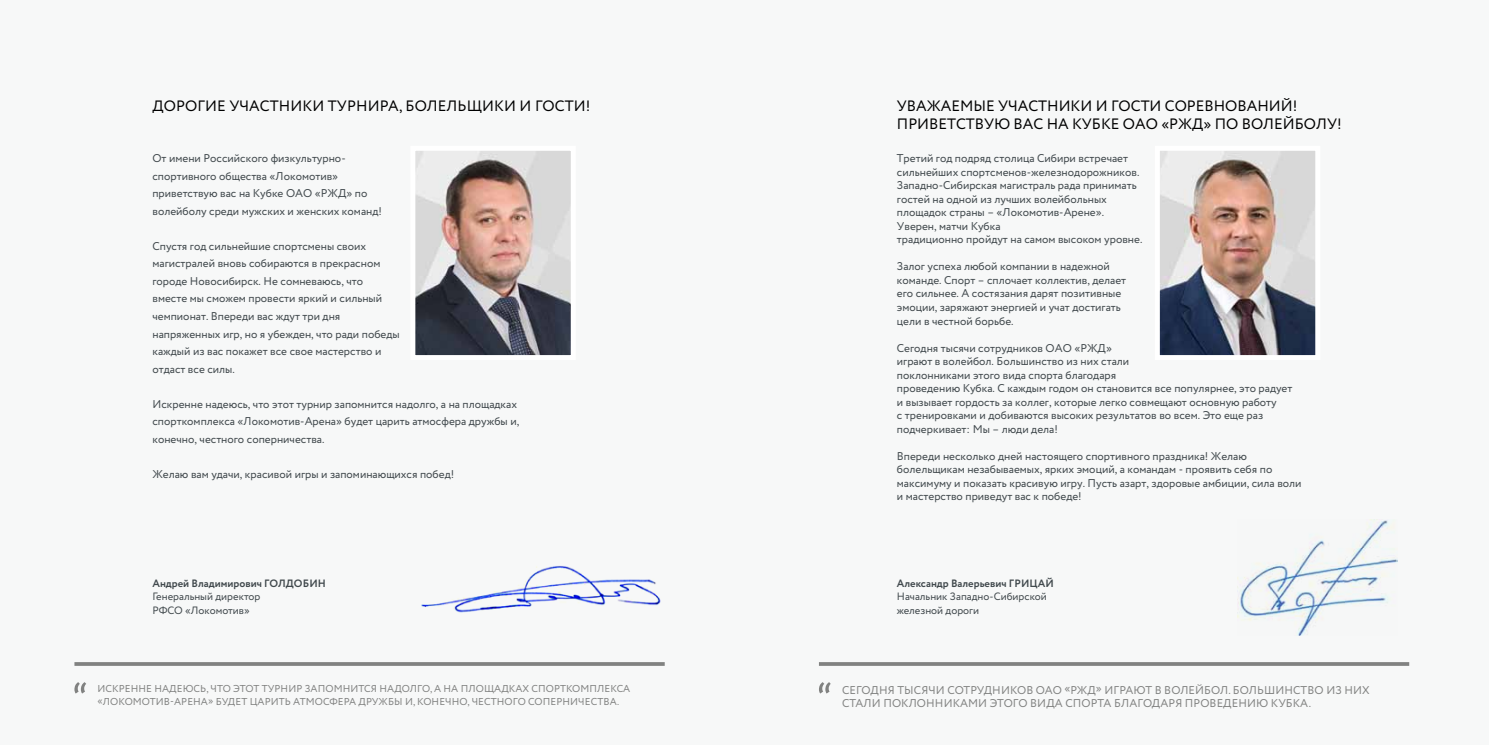
<style>
.page{position:relative;width:1489px;height:745px;background:#fff}
.page>*{position:absolute;margin:0;border:0;box-sizing:border-box;transform-origin:0 0}
.t1{font:15px "Circe";color:#000}
.t2{font:11.25px/13.5px "Circe";color:#41494d}
.t3{font:11.25px "Circe";letter-spacing:.01em;color:#818281}
.t4{font:11.25px "Circe";letter-spacing:-.015em;color:#818281}
.t5{font:10.62px/13.5px "Circe";color:#41494d}
.t6{font:700 10.62px "Circe";color:#41494d}
.t7{font:10px "Circe";letter-spacing:.01em;color:#818281}
</style>
<div class="page">
<div style="left:0;top:0;width:1488px;height:744px;background:#f7f8f8"></div>
<svg style="left:74px;top:662px;width:590px;height:3px;background:#858685"></svg>
<svg style="left:819px;top:662px;width:589px;height:3px;background:#858685"></svg>
<img style="left:416px;top:152px;width:153px;height:202px">
<div style="left:410px;top:146px;width:165px;height:214px;border:5px solid #fff"></div>
<img style="left:1160px;top:152px;width:154px;height:202px">
<div style="left:1154px;top:146px;width:166px;height:214px;border:5px solid #fff"></div>
<svg style="left:74px;top:682px;width:12px;height:11px"></svg>
<svg style="left:819px;top:682px;width:11px;height:11px"></svg>
<img style="left:421px;top:566px;width:240px;height:47px">
<img style="left:1237px;top:519px;width:160px;height:116px">
<h1 class="t1" style="left:152px;top:96px;width:23px">Доро</h1>
<h1 class="t1" style="left:197px;top:96px;width:64px">гие участники</h1>
<h1 class="t1" style="left:328px;top:96px;width:12px">турнира</h1>
<h1 class="t1" style="left:399px;top:96px;width:17px">, бол</h1>
<h1 class="t1" style="left:437px;top:96px;width:56px">ел ьщики</h1>
<h1 class="t1" style="left:519px;top:96px;width:35px">и гости</h1>
<h1 class="t1" style="left:586px;top:96px;width:6px">!</h1>
<h1 class="t1" style="left:896px;top:96px;width:22px">Уважа</h1>
<h1 class="t1" style="left:951px;top:96px;width:78px">ем ые участники</h1>
<h1 class="t1" style="left:1095px;top:96px;width:35px">и гости</h1>
<h1 class="t1" style="left:1164px;top:96px;width:11px">сор</h1>
<h1 class="t1" style="left:1195px;top:96px;width:21px">евновани</h1>
<h1 class="t1" style="left:1280px;top:96px;width:18px">й!</h1>
<h1 class="t1" style="left:896px;top:114px;width:22px">Прив</h1>
<h1 class="t1" style="left:938px;top:114px;width:19px">етству</h1>
<h1 class="t1" style="left:994px;top:114px;width:30px">ю вас</h1>
<h1 class="t1" style="left:1046px;top:114px;width:46px">на Кубк</h1>
<h1 class="t1" style="left:1110px;top:114px;width:142px">е ОАО «РЖД» по вол</h1>
<h1 class="t1" style="left:1274px;top:114px;width:32px">ейболу</h1>
<h1 class="t1" style="left:1336px;top:114px;width:6px">!</h1>
<p class="t2" style="left:152px;top:150px;width:231px;line-height:17.5px">От имени Российского физкультурно&shy;спортивного общества «Локомотив» приветствую вас на Кубке ОАО «РЖД» по волейболу среди мужских и женских команд!</p>
<p class="t2" style="left:152px;top:237px;width:249px;line-height:17.5px">Спустя год сильнейшие спортсмены своих магистралей вновь собираются в прекрасном городе Новосибирск. Не сомневаюсь, что вместе мы сможем провести яркий и сильный чемпионат. Впереди вас ждут три дня напряженных игр, но я убежден, что ради победы каждый из вас покажет все свое мастерство и отдаст все силы.</p>
<p class="t2" style="left:152px;top:395px;width:368px;line-height:17.5px">Искренне надеюсь, что этот турнир запомнится надолго, а на площадках спорткомплекса «Локомотив-Арена» будет царить атмосфера дружбы и, конечно, честного соперничества.</p>
<p class="t2" style="left:152px;top:467px;width:303px">Желаю вам удачи, красивой игры и запоминающихся побед!</p>
<p class="t2" style="left:896px;top:152px;width:247px">Третий год подряд столица Сибири встречает сильнейших спортсменов-железнодорожников.<br>Западно-Сибирская магистраль рада принимать гостей на одной из лучших волейбольных площадок страны – «Локомотив-Арене».<br>Уверен, матчи Кубка<br>традиционно пройдут на самом высоком уровне.</p>
<p class="t2" style="left:896px;top:260px;width:231px">Залог успеха любой компании в надежной команде. Спорт – сплочает коллектив, делает его сильнее. А состязания дарят позитивные эмоции, заряжают энергией и учат достигать цели в честной борьбе.</p>
<p class="t2" style="left:896px;top:341px;width:397px">Сегодня тысячи сотрудников ОАО «РЖД»<br>играют в волейбол. Большинство из них стали<br>поклонниками этого вида спорта благодаря<br>проведению Кубка. С каждым годом он становится все популярнее, это радует и вызывает гордость за коллег, которые легко совмещают основную работу<br>с тренировками и добиваются высоких результатов во всем. Это еще раз подчеркивает: Мы – люди дела!</p>
<p class="t2" style="left:896px;top:449px;width:406px">Впереди несколько дней настоящего спортивного праздника! Желаю болельщикам незабываемых, ярких эмоций, а командам - проявить себя по максимуму и показать красивую игру. Пусть азарт, здоровые амбиции, сила воли и мастерство приведут вас к победе!</p>
<p class="t6" style="left:152px;top:576px;width:120px">Андрей Владимирович ГОЛ</p>
<p class="t6" style="left:286px;top:576px;width:32px">ДОБИН</p>
<p class="t5" style="left:152px;top:589px;width:109px">Генеральный директор<br>РФСО «Локомотив»</p>
<p class="t6" style="left:896px;top:576px;width:159px">Александр Валерьевич Грицай</p>
<p class="t5" style="left:896px;top:589px;width:151px">Начальник Западно-Сибирской железной дороги</p>
<p class="t7" style="left:97px;top:681px;width:16px">Искр</p>
<p class="t7" style="left:125px;top:681px;width:38px">енне над</p>
<p class="t7" style="left:177px;top:681px;width:64px">еюсь, что этот</p>
<p class="t7" style="left:262px;top:681px;width:8px">турнир</p>
<p class="t7" style="left:305px;top:681px;width:9px">запомнитс</p>
<p class="t7" style="left:371px;top:681px;width:17px">я надол</p>
<p class="t7" style="left:417px;top:681px;width:52px">го, а на пло</p>
<p class="t7" style="left:484px;top:681px;width:19px">щадка</p>
<p class="t7" style="left:522px;top:681px;width:18px">х спорткомпл</p>
<p class="t7" style="left:604px;top:681px;width:14px">екса</p>
<p class="t7" style="left:97px;top:694px;width:22px">«Локомотив</p>
<p class="t7" style="left:170px;top:694px;width:53px">-Арена» буд</p>
<p class="t7" style="left:235px;top:694px;width:30px">ет царит</p>
<p class="t7" style="left:285px;top:694px;width:17px">ь атмос</p>
<p class="t7" style="left:329px;top:694px;width:38px">фера дружб</p>
<p class="t7" style="left:394px;top:694px;width:31px">ы и, кон</p>
<p class="t7" style="left:439px;top:694px;width:53px">ечно, честно</p>
<p class="t7" style="left:513px;top:694px;width:24px">го соп</p>
<p class="t7" style="left:550px;top:694px;width:14px">ерни</p>
<p class="t7" style="left:578px;top:694px;width:20px">чества</p>
<p class="t7" style="left:617px;top:694px;width:4px">.</p>
<p class="t3" style="left:842px;top:681px;width:29px">Сегодн</p>
<p class="t3" style="left:887px;top:681px;width:69px">я тысячи сотрудников</p>
<p class="t4" style="left:1035px;top:681px;width:137px">ОАО «РЖД» и грают в вол</p>
<p class="t3" style="left:1188px;top:681px;width:24px">ейбол</p>
<p class="t3" style="left:1228px;top:681px;width:56px">. Большинство</p>
<p class="t3" style="left:1326px;top:681px;width:45px">изних</p>
<p class="t3" style="left:842px;top:694px;width:9px">стали</p>
<p class="t3" style="left:883px;top:694px;width:10px">поклонниками</p>
<p class="t3" style="left:989px;top:694px;width:9px">это</p>
<p class="t3" style="left:1012px;top:694px;width:27px">го вида</p>
<p class="t3" style="left:1065px;top:694px;width:9px">спорта</p>
<p class="t3" style="left:1114px;top:694px;width:9px">бла</p>
<p class="t3" style="left:1137px;top:694px;width:15px">годар</p>
<p class="t3" style="left:1175px;top:694px;width:19px">я пров</p>
<p class="t3" style="left:1216px;top:694px;width:70px">едени ю Кубка</p>
</div>
